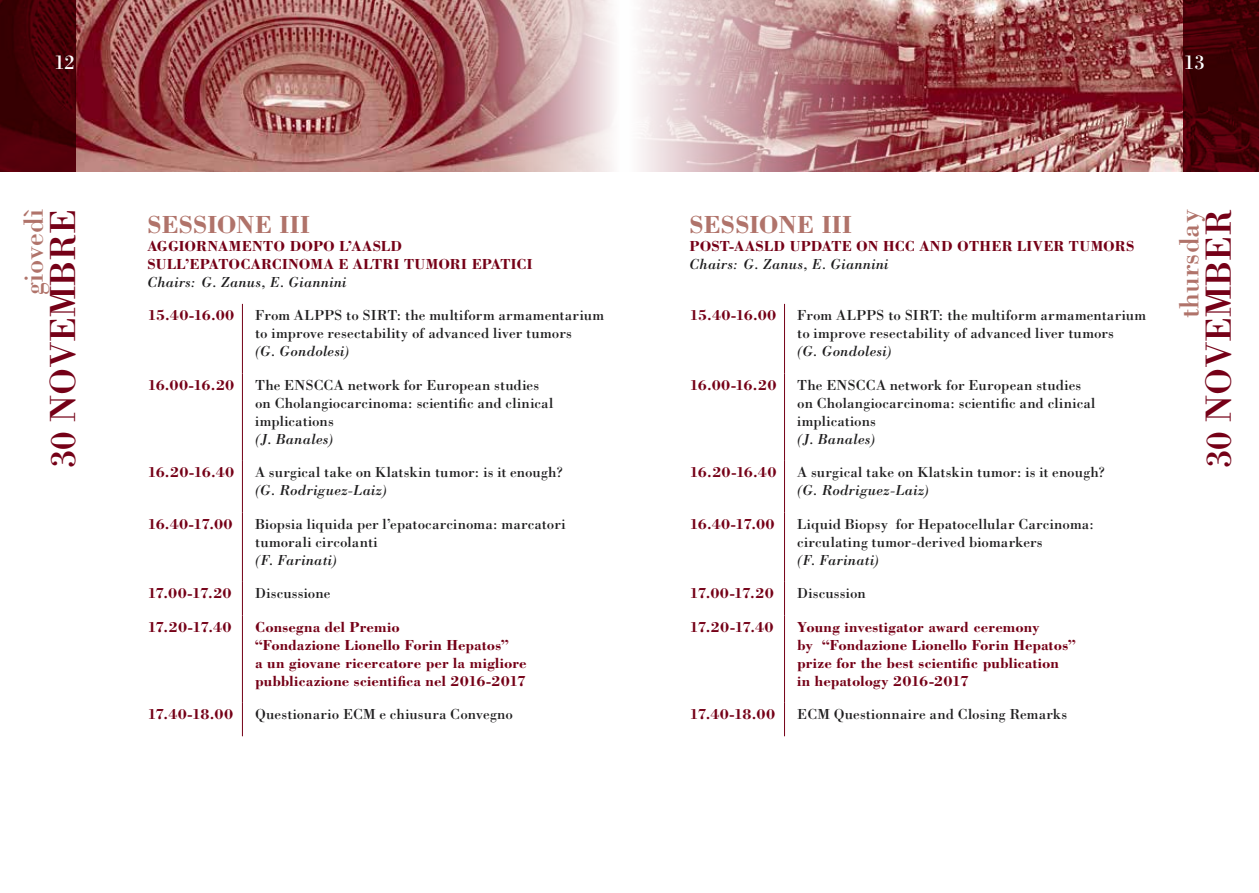
<style>
.page{position:relative;width:1259px;height:893px;background:#fff}
.page>*{position:absolute;margin:0;border:0;box-sizing:border-box;transform-origin:0 0}
.t1{font:37.5px "Bodoni Std";color:#750017}
.t2{font:28.5px "Bodoni Std";color:#b0736a}
.t3{font:700 25.5px "Bodoni Std";letter-spacing:.005em;color:#b0736a}
.t4{font:21px "Bodoni Std";color:#fff}
.t5{font:15px/18px "Bodoni Std";letter-spacing:.005em;color:#1f1e1f}
.t6{font:700 15px/18px "Bodoni Std";letter-spacing:.005em;color:#750017}
.t7{font:italic 15px "Bodoni Std";letter-spacing:.01em;color:#1f1e1f}
</style>
<div class="page">
<img style="left:0;top:0;width:1259px;height:171px">
<hr style="left:784px;top:304px;width:1px;height:69px;background:#750017">
<hr style="left:784px;top:373px;width:1px;height:88px;background:#750017">
<hr style="left:784px;top:461px;width:1px;height:51px;background:#750017">
<hr style="left:784px;top:512px;width:1px;height:70px;background:#750017">
<hr style="left:784px;top:582px;width:1px;height:33px;background:#750017">
<hr style="left:784px;top:615px;width:1px;height:88px;background:#750017">
<hr style="left:784px;top:703px;width:1px;height:33px;background:#750017">
<hr style="left:242px;top:304px;width:1px;height:69px;background:#750017">
<hr style="left:242px;top:373px;width:1px;height:88px;background:#750017">
<hr style="left:242px;top:461px;width:1px;height:51px;background:#750017">
<hr style="left:242px;top:512px;width:1px;height:70px;background:#750017">
<hr style="left:242px;top:582px;width:1px;height:33px;background:#750017">
<hr style="left:242px;top:615px;width:1px;height:88px;background:#750017">
<hr style="left:242px;top:703px;width:1px;height:33px;background:#750017">
<h3 class="t4" style="left:54px;top:49px;width:22px">12</h3>
<h3 class="t4" style="left:1184px;top:49px;width:22px">13</h3>
<h2 class="t2" style="left:16px;top:295px;width:87px;rotate:-90deg">giovedì</h2>
<h1 class="t1" style="left:1195px;top:468px;width:261px;rotate:-90deg">30 NOVEMBER</h1>
<h2 class="t2" style="left:1171px;top:318px;width:111px;rotate:-90deg">thursday</h2>
<h1 class="t1" style="left:40px;top:468px;width:261px;rotate:-90deg">30 NOVEMBRE</h1>
<h3 class="t3" style="left:147px;top:209px;width:164px">SESSIONE III</h3>
<p class="t6" style="left:147px;top:237px;width:21px">Aggiorna</p>
<p class="t6" style="left:229px;top:237px;width:25px">mento</p>
<p class="t6" style="left:290px;top:237px;width:12px">dopo</p>
<p class="t6" style="left:339px;top:237px;width:64px">l’AASLD</p>
<p class="t6" style="left:147px;top:255px;width:54px">sull’epatocarcino</p>
<p class="t6" style="left:311px;top:255px;width:53px">maealtri</p>
<p class="t6" style="left:404px;top:255px;width:45px">tumori</p>
<p class="t6" style="left:472px;top:255px;width:10px">epatici</p>
<p class="t7" style="left:147px;top:273px;width:200px">Chairs: G. Zanus, E. Giannini</p>
<p class="t6" style="left:147px;top:306px;width:88px">15.40-16.00</p>
<p class="t5" style="left:255px;top:306px;width:350px">From ALPPS to SIRT: the multiform armamentarium to improve resectability of advanced liver tumors</p>
<p class="t7" style="left:255px;top:342px;width:96px">(G. Gondolesi)</p>
<p class="t6" style="left:147px;top:376px;width:89px">16.00-16.20</p>
<p class="t5" style="left:255px;top:376px;width:300px">The ENSCCA network for European studies on Cholangiocarcinoma: scientific and clinical implications</p>
<p class="t7" style="left:255px;top:430px;width:80px">(J. Banales)</p>
<p class="t6" style="left:147px;top:463px;width:88px">16.20-16.40</p>
<p class="t5" style="left:255px;top:463px;width:309px">A surgical take on Klatskin tumor: is it enough?</p>
<p class="t7" style="left:255px;top:481px;width:133px">(G. Rodriguez-Laiz)</p>
<p class="t6" style="left:147px;top:514px;width:87px">16.40-17.00</p>
<p class="t5" style="left:255px;top:515px;width:312px">Biopsia liquida per l’epatocarcinoma: marcatori tumorali circolanti</p>
<p class="t7" style="left:255px;top:551px;width:83px">(F. Farinati)</p>
<p class="t6" style="left:147px;top:584px;width:86px">17.00-17.20</p>
<p class="t5" style="left:255px;top:584px;width:77px">Discussione</p>
<p class="t6" style="left:147px;top:617px;width:86px">17.20-17.40</p>
<p class="t6" style="left:255px;top:617px;width:273px">Consegna del Premio<br>“Fondazione Lionello Forin Hepatos”<br>a un giovane ricercatore per la migliore pubblicazione scientifica nel 2016-2017</p>
<p class="t6" style="left:147px;top:705px;width:87px">17.40-18.00</p>
<p class="t5" style="left:255px;top:705px;width:259px">Questionario ECM e chiusura Convegno</p>
<h3 class="t3" style="left:689px;top:209px;width:164px">SESSIONE III</h3>
<p class="t6" style="left:689px;top:237px;width:21px">Post</p>
<p class="t6" style="left:729px;top:237px;width:407px">-AASLD UPDATE ON HCC AND OTHER LIVER TUMORS</p>
<p class="t7" style="left:689px;top:255px;width:200px">Chairs: G. Zanus, E. Giannini</p>
<p class="t6" style="left:689px;top:306px;width:88px">15.40-16.00</p>
<p class="t5" style="left:797px;top:306px;width:350px">From ALPPS to SIRT: the multiform armamentarium to improve resectability of advanced liver tumors</p>
<p class="t7" style="left:797px;top:342px;width:96px">(G. Gondolesi)</p>
<p class="t6" style="left:689px;top:376px;width:89px">16.00-16.20</p>
<p class="t5" style="left:797px;top:376px;width:300px">The ENSCCA network for European studies on Cholangiocarcinoma: scientific and clinical implications</p>
<p class="t7" style="left:797px;top:430px;width:80px">(J. Banales)</p>
<p class="t6" style="left:689px;top:463px;width:88px">16.20-16.40</p>
<p class="t5" style="left:797px;top:463px;width:309px">A surgical take on Klatskin tumor: is it enough?</p>
<p class="t7" style="left:797px;top:481px;width:133px">(G. Rodriguez-Laiz)</p>
<p class="t6" style="left:689px;top:514px;width:87px">16.40-17.00</p>
<p class="t5" style="left:797px;top:515px;width:298px">Liquid Biopsy for Hepatocellular Carcinoma: circulating tumor-derived biomarkers</p>
<p class="t7" style="left:797px;top:551px;width:83px">(F. Farinati)</p>
<p class="t6" style="left:689px;top:584px;width:86px">17.00-17.20</p>
<p class="t5" style="left:797px;top:584px;width:70px">Discussion</p>
<p class="t6" style="left:689px;top:617px;width:86px">17.20-17.40</p>
<p class="t6" style="left:797px;top:617px;width:280px">Young investigator award ceremony<br>by “Fondazione Lionello Forin Hepatos” prize for the best scientific publication in hepatology 2016-2017</p>
<p class="t6" style="left:689px;top:705px;width:87px">17.40-18.00</p>
<p class="t5" style="left:797px;top:705px;width:271px">ECM Questionnaire and Closing Remarks</p>
</div>
